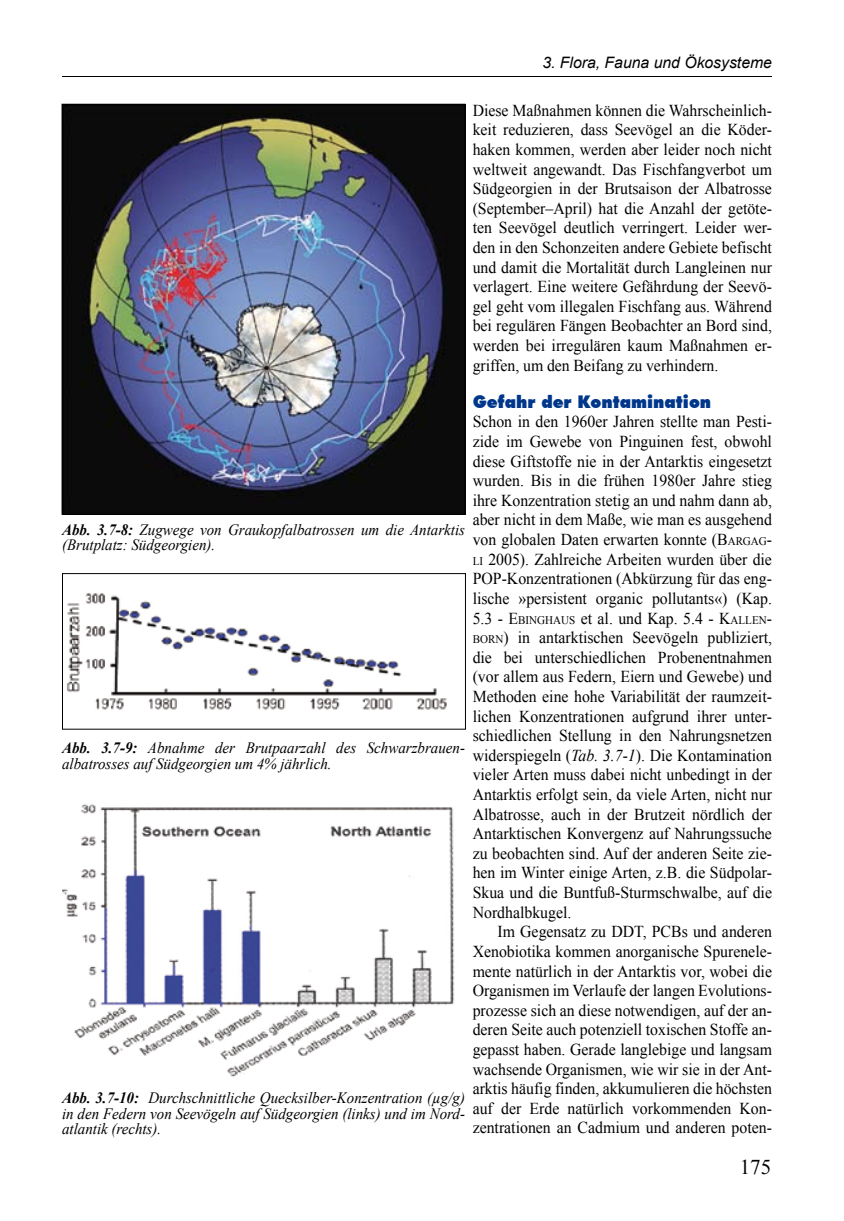
<style>
.page{position:relative;width:844px;height:1221px;background:#fff}
.page>*{position:absolute;margin:0;border:0;box-sizing:border-box;transform-origin:0 0}
.t1{font:21px "Times New Roman";color:#000}
.t2{font:900 17.5px "Futura BT";color:#00378b;scale:.96 1}
.t3{font:16.62px/19.6px "Times New Roman";color:#000;text-align:justify;scale:.95 1}
.t4{font:italic 15.75px/15.8px "Times New Roman";color:#000;scale:.95 1}
.t5{font:italic 15.75px "Arial";color:#000}
.s1{font-size:11.72px}
.s2{font-style:italic}
.s3{font-weight:700}
</style>
<div class="page">
<hr style="left:62px;top:76px;width:709px;height:1px;background:#000">
<img style="left:62px;top:804px;width:393px;height:273px">
<img style="left:67px;top:593px;width:380px;height:117px">
<div style="left:62px;top:573px;width:404px;height:156px;border:1px solid #000"></div>
<img style="left:64px;top:106px;width:399px;height:406px">
<p class="t5" style="left:542px;top:52px;width:231px">3. Flora, Fauna und Ökosysteme</p>
<p class="t3" style="left:472px;top:100px;width:316px">Diese Maßnahmen können die Wahrscheinlich&shy;keit reduzieren, dass Seevögel an die Köder&shy;haken kommen, werden aber leider noch nicht weltweit angewandt. Das Fischfangverbot um Südgeorgien in der Brutsaison der Albatrosse (September–April) hat die Anzahl der getöte&shy;ten Seevögel deutlich verringert. Leider wer&shy;den in den Schonzeiten andere Gebiete befischt und damit die Mortalität durch Langleinen nur verlagert. Eine weitere Gefährdung der Seevö&shy;gel geht vom illegalen Fischfang aus. Während bei regulären Fängen Beobachter an Bord sind, werden bei irregulären kaum Maßnahmen er&shy;griffen, um den Beifang zu verhindern.</p>
<p class="t2" style="left:472px;top:391px;width:250px">Gefahr der Kontamination</p>
<p class="t3" style="left:472px;top:412px;width:316px">Schon in den 1960er Jahren stellte man Pesti&shy;zide im Gewebe von Pinguinen fest, obwohl diese Giftstoffe nie in der Antarktis eingesetzt wurden. Bis in die frühen 1980er Jahre stieg ihre Konzentration stetig an und nahm dann ab, aber nicht in dem Maße, wie man es ausgehend von globalen Daten erwarten konnte (B<span class="s1">argag&shy;li</span> 2005). Zahlreiche Arbeiten wurden über die POP-Konzentrationen (Abkürzung für das eng&shy;lische »persistent organic pollutants«) (Kap.<br>5.3 - E<span class="s1">binghaus</span> et al. und Kap. 5.4 - K<span class="s1">allen&shy;born</span>) in antarktischen Seevögeln publiziert, die bei unterschiedlichen Probenentnahmen (vor allem aus Federn, Eiern und Gewebe) und Methoden eine hohe Variabilität der raumzeit&shy;lichen Konzentrationen aufgrund ihrer unter&shy;schiedlichen Stellung in den Nahrungsnetzen widerspiegeln (<span class="s2">Tab. 3.7-1</span>). Die Kontamination vieler Arten muss dabei nicht unbedingt in der Antarktis erfolgt sein, da viele Arten, nicht nur Albatrosse, auch in der Brutzeit nördlich der Antarktischen Konvergenz auf Nahrungssuche zu beobachten sind. Auf der anderen Seite zie&shy;hen im Winter einige Arten, z.B. die Südpolar-Skua und die Buntfuß-Sturmschwalbe, auf die Nordhalbkugel.</p>
<p class="t3" style="left:472px;top:921px;width:316px;text-indent:25px">Im Gegensatz zu DDT, PCBs und anderen Xeno-biotika kommen anorganische Spurenele&shy;mente natürlich in der Antarktis vor, wobei die Organismen im Verlaufe der langen Evolutions&shy;prozesse sich an diese notwendigen, auf der an&shy;deren Seite auch potenziell toxischen Stoffe an&shy;gepasst haben. Gerade langlebige und langsam wachsende Organismen, wie wir sie in der Ant&shy;arktis häufig finden, akkumulieren die höchsten auf der Erde natürlich vorkommenden Kon&shy;zentrationen an Cadmium und anderen poten-</p>
<p class="t4" style="left:62px;top:521px;width:425px"><span class="s3">Abb. 3.7-8:</span> Zugwege von Graukopfalbatrossen um die Antarktis (Brutplatz: Südgeorgien).</p>
<p class="t4" style="left:62px;top:739px;width:424px"><span class="s3">Abb. 3.7-9:</span> Abnahme der Brutpaarzahl des Schwarzbrauen&shy;albatrosses auf Südgeorgien um 4% jährlich.</p>
<p class="t4" style="left:62px;top:1089px;width:425px;text-align:justify"><span class="s3">Abb. 3.7-10:</span> Durchschnittliche Quecksilber-Konzentra- tion (µg/g) in den Federn von Seevögeln auf Südgeorgien (links) und im Nord&shy;atlantik (rechts).</p>
<p class="t1" style="left:739px;top:1152px;width:33px">175</p>
</div>
